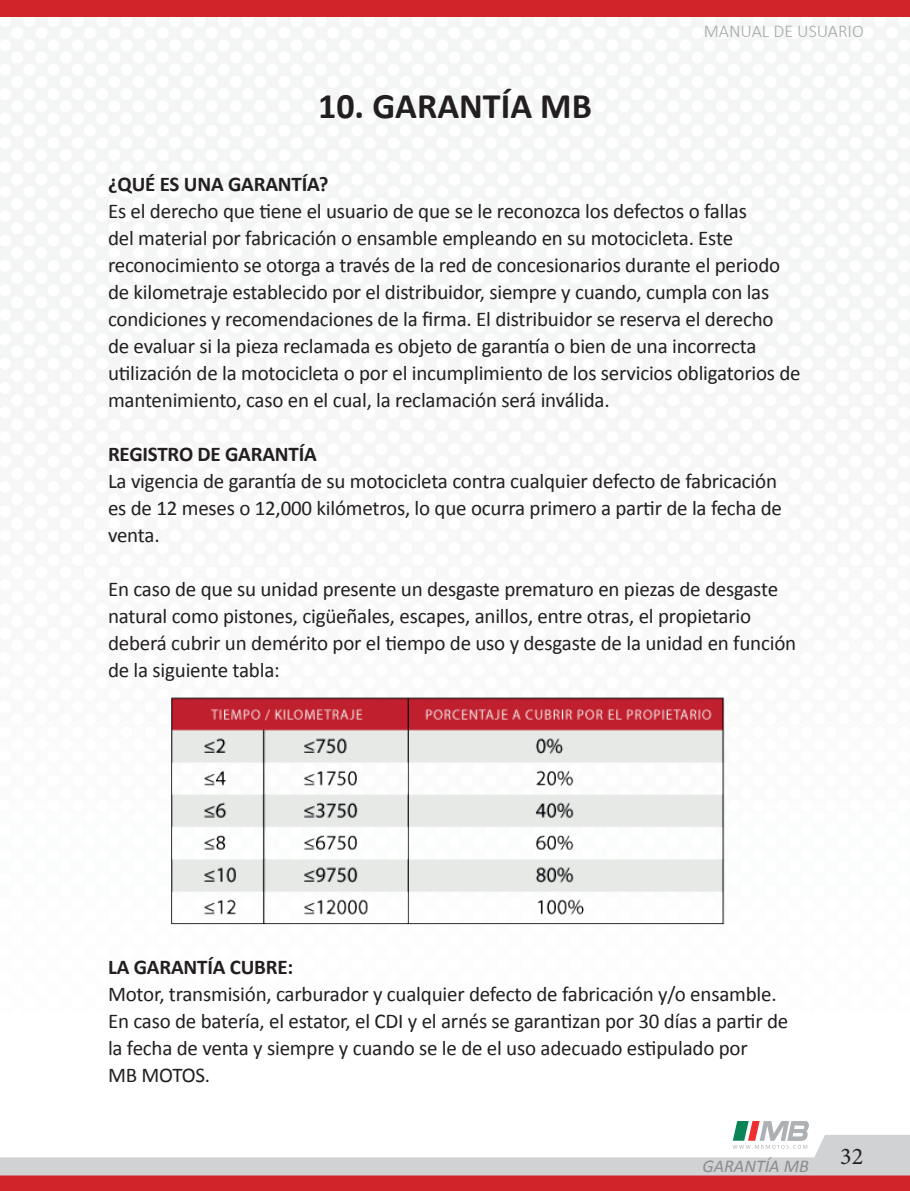
<style>
.page{position:relative;width:910px;height:1191px;background:#fff}
.page>*{position:absolute;margin:0;border:0;box-sizing:border-box;transform-origin:0 0}
.t1{font:700 36px "Calibri";color:#231f20}
.t2{font:24px "Minion Pro";color:#231f20}
.t3{font:21px/27px "Calibri";letter-spacing:-.01em;color:#231f20}
.t4{font:700 21px "Calibri";letter-spacing:-.01em;color:#231f20}
.t5{font:300 18px "Calibri";color:#a8a9ad}
.t6{font:italic 18px "Calibri";color:#8a8c8f}
</style>
<div class="page">
<div style="left:0;top:0;width:910px;height:17px;background:#d1232a"></div>
<svg style="left:0;top:1121px;width:910px;height:70px"></svg>
<img style="left:149px;top:680px;width:601px;height:245px">
<h1 class="t1" style="left:318px;top:80px;width:275px">10. GARANTÍA MB</h1>
<p class="t5" style="left:704px;top:20px;width:162px">MANUAL DE USUARIO</p>
<p class="t4" style="left:108px;top:169px;width:222px">¿QUÉ ES UNA GARANTÍA?</p>
<p class="t3" style="left:108px;top:196px;width:694px">Es el derecho que tiene el usuario de que se le reconozca los defectos o fallas<br>del material por fabricación o ensamble empleando en su motocicleta. Este reconocimiento se otorga a través de la red de concesionarios durante el periodo de kilometraje establecido por el distribuidor, siempre y cuando, cumpla con las condiciones y recomendaciones de la firma. El distribuidor se reserva el derecho<br>de evaluar si la pieza reclamada es objeto de garantía o bien de una incorrecta utilización de la motocicleta o por el incumplimiento de los servicios obligatorios de mantenimiento, caso en el cual, la reclamación será inválida.</p>
<p class="t4" style="left:108px;top:439px;width:210px">REGISTRO DE GARANTÍA</p>
<p class="t3" style="left:108px;top:467px;width:676px">La vigencia de garantía de su motocicleta contra cualquier defecto de fabricación es de 12 meses o 12,000 kilómetros, lo que ocurra primero a partir de la fecha de venta.</p>
<p class="t3" style="left:108px;top:575px;width:690px">En caso de que su unidad presente un desgaste prematuro en piezas de desgaste natural como pistones, cigüeñales, escapes, anillos, entre otras, el propietario deberá cubrir un demérito por el tiempo de uso y desgaste de la unidad en función de la siguiente tabla:</p>
<p class="t4" style="left:108px;top:952px;width:187px">LA GARANTÍA CUBRE:</p>
<p class="t3" style="left:108px;top:980px;width:682px">Motor, transmisión, carburador y cualquier defecto de fabricación y/o ensamble.<br>En caso de batería, el estator, el CDI y el arnés se garantizan por 30 días a partir de la fecha de venta y siempre y cuando se le de el uso adecuado estipulado por<br>MB MOTOS.</p>
<p class="t6" style="left:702px;top:1154px;width:108px">GARANTÍA MB</p>
<p class="t2" style="left:840px;top:1140px;width:25px">32</p>
</div>
